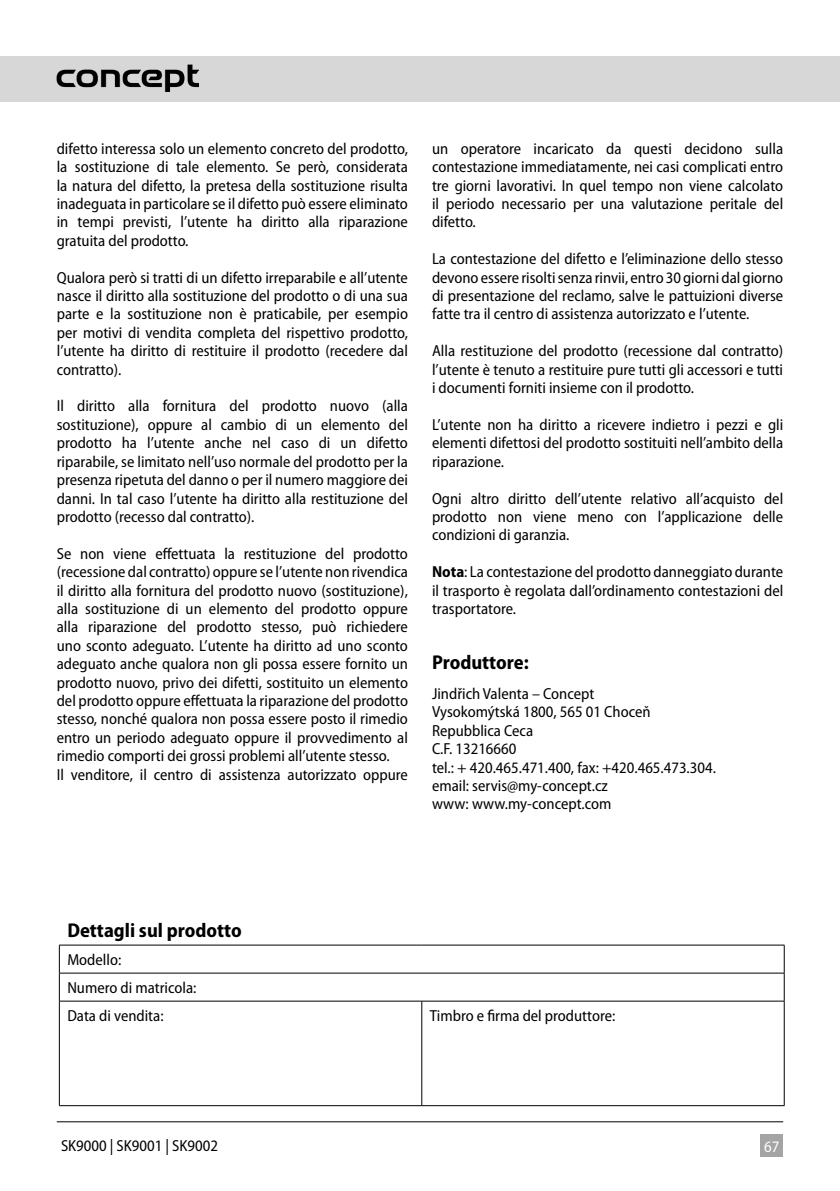
<style>
.page{position:relative;width:840px;height:1191px;background:#fff}
.page>*{position:absolute;margin:0;border:0;box-sizing:border-box;transform-origin:0 0}
.t1{font:700 semi-condensed 20px "Myriad Pro";color:#000}
.t2{font:semi-condensed 16px/18.4px "Myriad Pro";color:#000;text-align:justify}
.t3{font:semi-condensed 16px "Myriad Pro";color:#fff}
.s1{font-weight:700}
</style>
<div class="page">
<div style="left:0;top:57px;width:839px;height:45px;background:#d7d7d7"></div>
<div style="left:760px;top:1134px;width:22px;height:23px;background:#a4a4a4"></div>
<hr style="left:57px;top:1121px;width:725px;height:1px;background:#000">
<img style="left:57px;top:65px;width:141px;height:26px">
<hr style="left:59px;top:944px;width:362px;height:1px;background:#000">
<hr style="left:421px;top:944px;width:363px;height:1px;background:#000">
<hr style="left:59px;top:972px;width:362px;height:1px;background:#000">
<svg style="left:59px;top:945px;width:1px;height:55px"></svg>
<hr style="left:421px;top:972px;width:363px;height:1px;background:#000">
<svg style="left:783px;top:945px;width:1px;height:55px"></svg>
<hr style="left:421px;top:1001px;width:1px;height:104px;background:#000">
<hr style="left:59px;top:1000px;width:362px;height:1px;background:#000">
<hr style="left:59px;top:1001px;width:1px;height:104px;background:#000">
<hr style="left:421px;top:1000px;width:363px;height:1px;background:#000">
<hr style="left:783px;top:1001px;width:1px;height:104px;background:#000">
<hr style="left:59px;top:1105px;width:362px;height:1px;background:#000">
<hr style="left:421px;top:1105px;width:363px;height:1px;background:#000">
<p class="t2" style="left:57px;top:140px;width:352px">difetto interessa solo un elemento concreto del prodotto, la sostituzione di tale elemento. Se però, considerata la natura del difetto, la pretesa della sostituzione risulta inadeguata in particolare se il difetto può essere eliminato in tempi previsti, l’utente ha diritto alla riparazione gratuita del prodotto.</p>
<p class="t2" style="left:57px;top:268px;width:352px">Qualora però si tratti di un difetto irreparabile e all’utente nasce il diritto alla sostituzione del prodotto o di una sua parte e la sostituzione non è praticabile, per esempio per motivi di vendita completa del rispettivo prodotto, l’utente ha diritto di restituire il prodotto (recedere dal contratto).</p>
<p class="t2" style="left:57px;top:397px;width:352px">Il diritto alla fornitura del prodotto nuovo (alla sostituzione), oppure al cambio di un elemento del prodotto ha l’utente anche nel caso di un difetto riparabile, se limitato nell’uso normale del prodotto per la presenza ripetuta del danno o per il numero maggiore dei danni. In tal caso l’utente ha diritto alla restituzione del prodotto (recesso dal contratto).</p>
<p class="t2" style="left:57px;top:544px;width:352px;text-align:left">Se non viene effettuata la restituzione del prodotto (recessione dal contratto) oppure se l’utente non rivendica il diritto alla fornitura del prodotto nuovo (sostituzione), alla sostituzione di un elemento del prodotto oppure alla riparazione del prodotto stesso, può richiedere uno sconto adeguato. L’utente ha diritto ad uno sconto adeguato anche qualora non gli possa essere fornito un prodotto nuovo, privo dei difetti, sostituito un elemento del prodotto oppure effettuata la riparazione del prodotto stesso, nonché qualora non possa essere posto il rimedio entro un periodo adeguato oppure il provvedimento al rimedio comporti dei grossi problemi all’utente stesso.<br>Il venditore, il centro di assistenza autorizzato oppure</p>
<p class="t2" style="left:432px;top:140px;width:352px">un operatore incaricato da questi decidono sulla contestazione immediatamente, nei casi complicati entro tre giorni lavorativi. In quel tempo non viene calcolato il periodo necessario per una valutazione peritale del difetto.</p>
<p class="t2" style="left:432px;top:250px;width:352px">La contestazione del difetto e l’eliminazione dello stesso devono essere risolti senza rinvii, entro 30 giorni dal giorno di presentazione del reclamo, salve le pattuizioni diverse fatte tra il centro di assistenza autorizzato e l’utente.</p>
<p class="t2" style="left:432px;top:342px;width:352px">Alla restituzione del prodotto (recessione dal contratto) l’utente è tenuto a restituire pure tutti gli accessori e tutti i documenti forniti insieme con il prodotto.</p>
<p class="t2" style="left:432px;top:416px;width:352px">L’utente non ha diritto a ricevere indietro i pezzi e gli elementi difettosi del prodotto sostituiti nell’ambito della riparazione.</p>
<p class="t2" style="left:432px;top:489px;width:352px">Ogni altro diritto dell’utente relativo all’acquisto del prodotto non viene meno con l’applicazione delle condizioni di garanzia.</p>
<p class="t2" style="left:432px;top:563px;width:352px"><span class="s1">Nota</span>: La contestazione del prodotto danneggiato durante il trasporto è regolata dall’ordinamento contestazioni del trasportatore.</p>
<p class="t1" style="left:432px;top:651px;width:98px">Produttore:</p>
<p class="t2" style="left:432px;top:684px;width:285px;text-align:left">Jindřich Valenta – Concept<br>Vysokomýtská 1800, 565 01 Choceň<br>Repubblica Ceca<br>C.F. 13216660<br>tel.: + 420.465.471.400, fax: +420.465.473.304. email: servis@my-concept.cz<br>www: www.my-concept.com</p>
<p class="t1" style="left:67px;top:919px;width:176px">Dettagli sul prodotto</p>
<p class="t2" style="left:67px;top:946px;width:130px;line-height:28px;text-align:left">Modello:<br>Numero di matricola:<br>Data di vendita:</p>
<p class="t2" style="left:429px;top:1007px;width:187px">Timbro e fi rma del produttore:</p>
<p class="t2" style="left:61px;top:1136px;width:158px">SK9000 | SK9001 | SK9002</p>
<p class="t3" style="left:763px;top:1138px;width:17px">67</p>
</div>
